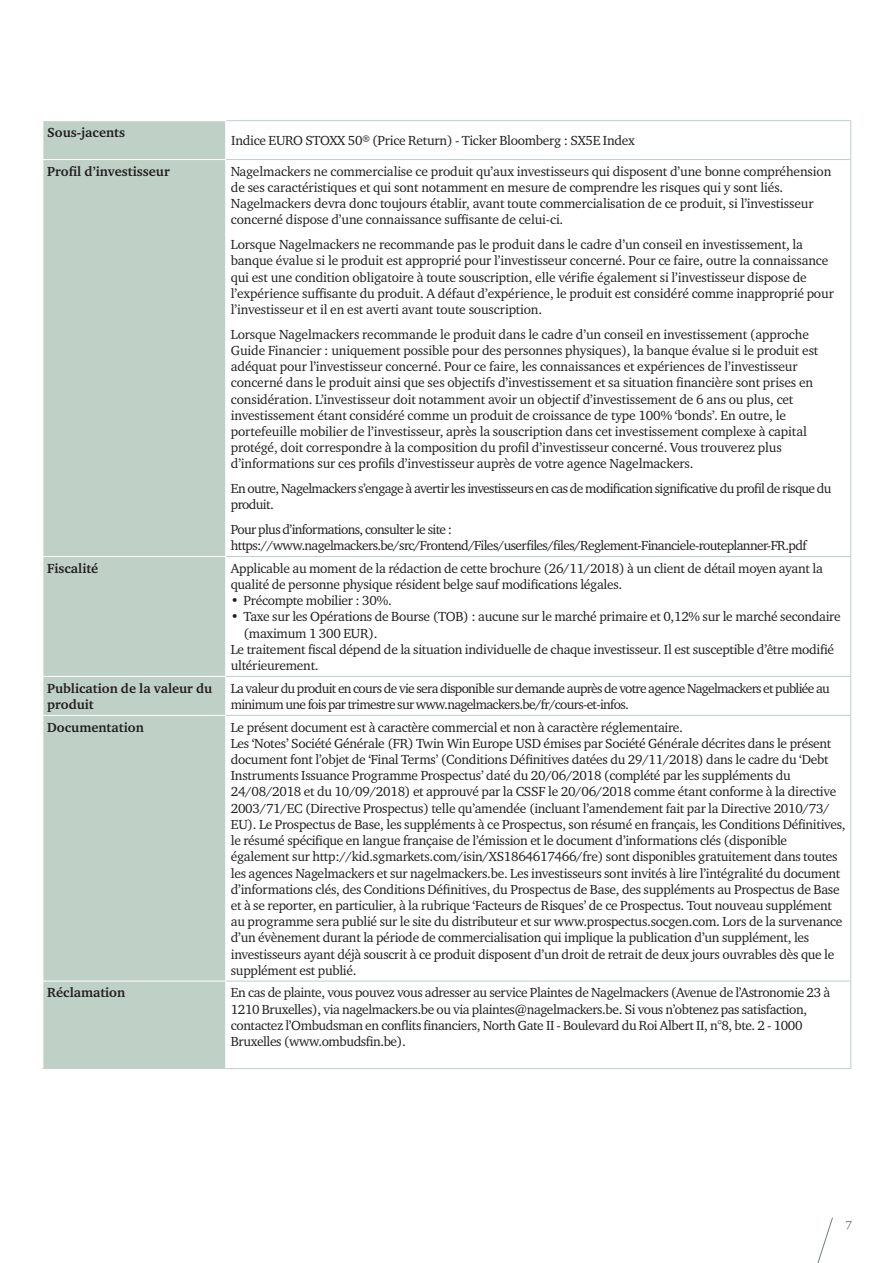
<style>
.page{position:relative;width:893px;height:1263px;background:#fff}
.page>*{position:absolute;margin:0;border:0;box-sizing:border-box;transform-origin:0 0}
.t1{font:13.5px/16.2px "Charter ITC Pro";letter-spacing:-.02em;color:#231f20}
.t2{font:13.5px/16.2px "Charter ITC Pro";letter-spacing:-.045em;color:#231f20}
.t3{font:13.5px/16.2px "Charter ITC Pro";letter-spacing:-.05em;color:#231f20}
.t4{font:700 13.5px/16.2px "Charter ITC Pro";color:#231f20}
.t5{font:12px "Charter ITC Pro";color:#728079}
</style>
<div class="page">
<svg style="left:817px;top:1217px;width:16px;height:46px"></svg>
<div style="left:44px;top:121px;width:181px;height:947px;background:#bfd0c7"></div>
<hr style="left:850px;top:121px;width:1px;height:38px;background:#bfd0c7">
<hr style="left:850px;top:160px;width:1px;height:396px;background:#bfd0c7">
<hr style="left:850px;top:557px;width:1px;height:119px;background:#bfd0c7">
<hr style="left:850px;top:677px;width:1px;height:38px;background:#bfd0c7">
<hr style="left:850px;top:716px;width:1px;height:265px;background:#bfd0c7">
<hr style="left:850px;top:981px;width:1px;height:87px;background:#bfd0c7">
<hr style="left:226px;top:120px;width:625px;height:1px;background:#bfd0c7">
<hr style="left:226px;top:159px;width:625px;height:1px;background:#bfd0c7">
<hr style="left:226px;top:556px;width:625px;height:1px;background:#bfd0c7">
<hr style="left:226px;top:676px;width:625px;height:1px;background:#bfd0c7">
<hr style="left:226px;top:715px;width:625px;height:1px;background:#bfd0c7">
<hr style="left:226px;top:981px;width:625px;height:1px;background:#bfd0c7">
<hr style="left:226px;top:1068px;width:625px;height:1px;background:#bfd0c7">
<hr style="left:43px;top:159px;width:183px;height:1px;background:#fff">
<hr style="left:43px;top:556px;width:183px;height:1px;background:#fff">
<hr style="left:43px;top:676px;width:183px;height:1px;background:#fff">
<hr style="left:43px;top:715px;width:183px;height:1px;background:#fff">
<hr style="left:43px;top:1068px;width:183px;height:1px;background:#bfd0c7">
<hr style="left:43px;top:981px;width:183px;height:1px;background:#fff">
<p class="t4" style="left:47px;top:124px;width:79px">Sous-jacents</p>
<p class="t1" style="left:231px;top:132px;width:405px">Indice EURO STOXX 50® (Price Return) - Ticker Bloomberg : SX5E Index</p>
<p class="t4" style="left:47px;top:163px;width:124px">Profil d’investisseur</p>
<p class="t1" style="left:231px;top:163px;width:602px">Nagelmackers ne commercialise ce produit qu’aux investisseurs qui disposent d’une bonne compréhension de ses caractéristiques et qui sont notamment en mesure de comprendre les risques qui y sont liés.<br>Nagelmackers devra donc toujours établir, avant toute commercialisation de ce produit, si l’investisseur concerné dispose d’une connaissance suffisante de celui-ci.</p>
<p class="t1" style="left:231px;top:236px;width:604px">Lorsque Nagelmackers ne recommande pas le produit dans le cadre d’un conseil en investissement, la banque évalue si le produit est approprié pour l’investisseur concerné. Pour ce faire, outre la connaissance qui est une condition obligatoire à toute souscription, elle vérifie également si l’investisseur dispose de l’expérience suffisante du produit. A défaut d’expérience, le produit est considéré comme inapproprié pour l’investisseur et il en est averti avant toute souscription.</p>
<p class="t1" style="left:231px;top:326px;width:589px">Lorsque Nagelmackers recommande le produit dans le cadre d’un conseil en investissement (approche Guide Financier : uniquement possible pour des personnes physiques), la banque évalue si le produit est adéquat pour l’investisseur concerné. Pour ce faire, les connaissances et expériences de l’investisseur concerné dans le produit ainsi que ses objectifs d’investissement et sa situation financière sont prises en considération. L’investisseur doit notamment avoir un objectif d’investissement de 6 ans ou plus, cet investissement étant considéré comme un produit de croissance de type 100% ‘bonds’. En outre, le portefeuille mobilier de l’investisseur, après la souscription dans cet investissement complexe à capital protégé, doit correspondre à la composition du profil d’investisseur concerné. Vous trouverez plus d’informations sur ces profils d’investisseur auprès de votre agence Nagelmackers.</p>
<p class="t2" style="left:231px;top:480px;width:602px">En outre, Nagelmackers s’engage à avertir les investisseurs en cas de modification significative du profil de risque du produit.</p>
<p class="t2" style="left:231px;top:521px;width:577px">Pour plus d’informations, consulter le site : https://www.nagelmackers.be/src/Frontend/Files/userfiles/files/Reglement-Financiele-routeplanner-FR.pdf</p>
<p class="t4" style="left:47px;top:560px;width:53px">Fiscalité</p>
<p class="t1" style="left:231px;top:560px;width:593px">Applicable au moment de la rédaction de cette brochure (26/11/2018) à un client de détail moyen ayant la qualité de personne physique résident belge sauf modifications légales.</p>
<p class="t1" style="left:231px;top:592px;width:162px">• Précompte mobilier : 30%.</p>
<p class="t1" style="left:231px;top:608px;width:611px">• Taxe sur les Opérations de Bourse (TOB) : aucune sur le marché primaire et 0,12% sur le marché secondaire</p>
<p class="t1" style="left:244px;top:625px;width:135px">(maximum 1 300 EUR).</p>
<p class="t1" style="left:231px;top:641px;width:605px">Le traitement fiscal dépend de la situation individuelle de chaque investisseur. Il est susceptible d’être modifié</p>
<p class="t1" style="left:231px;top:657px;width:89px">ultérieurement.</p>
<p class="t4" style="left:47px;top:680px;width:167px">Publication de la valeur du produit</p>
<p class="t3" style="left:231px;top:680px;width:601px">La valeur du produit en cours de vie sera disponible sur demande auprès de votre agence Nagelmackers et publiée au minimum une fois par trimestre sur www.nagelmackers.be/fr/cours-et-infos.</p>
<p class="t4" style="left:47px;top:719px;width:98px">Documentation</p>
<p class="t1" style="left:231px;top:719px;width:616px">Le présent document est à caractère commercial et non à caractère réglementaire.<br>Les ‘Notes’ Société Générale (FR) Twin Win Europe USD émises par Société Générale décrites dans le présent document font l’objet de ‘Final Terms’ (Conditions Définitives datées du 29/11/2018) dans le cadre du ‘Debt Instruments Issuance Programme Prospectus’ daté du 20/06/2018 (complété par les suppléments du 24/08/2018 et du 10/09/2018) et approuvé par la CSSF le 20/06/2018 comme étant conforme à la directive 2003/71/EC (Directive Prospectus) telle qu’amendée (incluant l’amendement fait par la Directive 2010/73/ EU). Le Prospectus de Base, les suppléments à ce Prospectus, son résumé en français, les Conditions Définitives, le résumé spécifique en langue française de l’émission et le document d’informations clés (disponible également sur http://kid.sgmarkets.com/isin/XS1864617466/fre) sont disponibles gratuitement dans toutes les agences Nagelmackers et sur nagelmackers.be. Les investisseurs sont invités à lire l’intégralité du document d’informations clés, des Conditions Définitives, du Prospectus de Base, des suppléments au Prospectus de Base et à se reporter, en particulier, à la rubrique ‘Facteurs de Risques’ de ce Prospectus. Tout nouveau supplément au programme sera publié sur le site du distributeur et sur www.prospectus.socgen.com. Lors de la survenance d’un évènement durant la période de commercialisation qui implique la publication d’un supplément, les investisseurs ayant déjà souscrit à ce produit disposent d’un droit de retrait de deux jours ouvrables dès que le supplément est publié.</p>
<p class="t4" style="left:47px;top:985px;width:80px">Réclamation</p>
<p class="t1" style="left:231px;top:984px;width:601px">En cas de plainte, vous pouvez vous adresser au service Plaintes de Nagelmackers (Avenue de l’Astronomie 23 à 1210 Bruxelles), via nagelmackers.be ou via plaintes@nagelmackers.be. Si vous n’obtenez pas satisfaction, contactez l’Ombudsman en conflits financiers, North Gate II - Boulevard du Roi Albert II, n°8, bte. 2 - 1000<br>Bruxelles (www.ombudsfin.be).</p>
<p class="t5" style="left:845px;top:1218px;width:8px">7</p>
</div>
